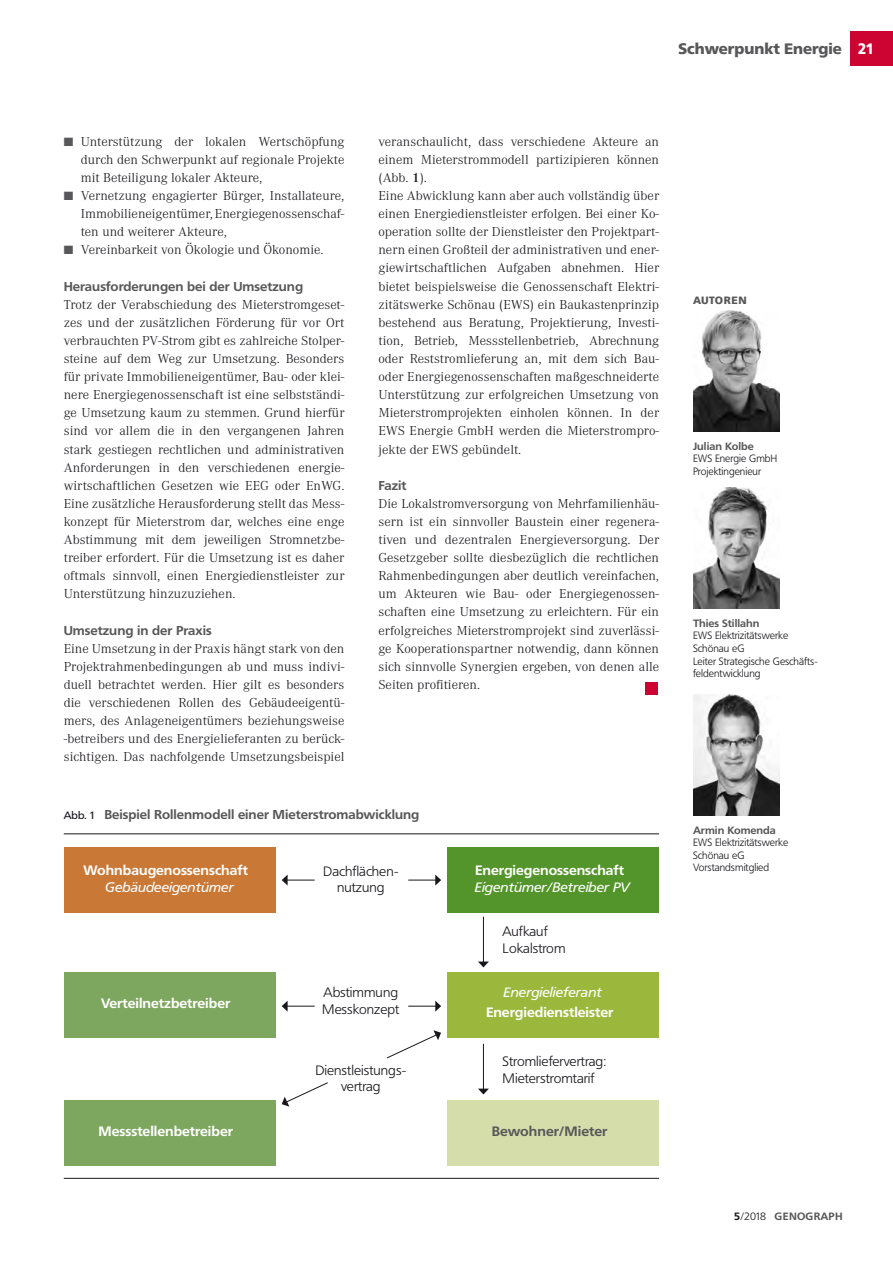
<style>
.page{position:relative;width:893px;height:1263px;background:#fff}
.page>*{position:absolute;margin:0;border:0;box-sizing:border-box;transform-origin:0 0}
.t1{font:900 15px "Frutiger BQ";color:#58585a}
.t2{font:900 15px "Frutiger BQ";color:#fff;scale:.9 1}
.t3{font:300 13.5px/18.1px "Corporate A";color:#1a171c;text-align:justify;scale:1.05 1}
.t4{font:300 13.5px/16.5px "Frutiger BQ";color:#1a171c;scale:1.05 1}
.t5{font:700 13.5px "Frutiger BQ";color:#fff;scale:1.05 1}
.t6{font:italic 13.5px "Frutiger BQ";color:#fff;scale:1.05 1}
.t7{font:700 13.5px "Frutiger BQ";color:#58585a;scale:1.05 1}
.t8{font:700 12.75px "Frutiger BQ";color:#58585a;scale:1.05 1}
.t9{font:300 10.5px/12.6px "Frutiger BQ";color:#1a171c}
.t10{font:700 10.5px "Frutiger BQ";color:#58585a;scale:1.05 1}
.t11{font:700 10.5px "Frutiger BQ";letter-spacing:.02em;color:#58585a;scale:1.05 1}
.t12{font:900 10.5px "Frutiger BQ";letter-spacing:.04em;color:#58585a}
.s1{color:#58585a}
.s2{font-weight:600}
.s3{font-weight:400;font-size:10.5px;color:#1a171c}
.s4{color:#1a171c}
.s5{font-weight:300;color:#1a171c}
</style>
<div class="page">
<div style="left:645px;top:682px;width:13px;height:12px;background:#cd0332"></div>
<img style="left:693px;top:310px;width:86px;height:121px">
<img style="left:693px;top:487px;width:86px;height:122px">
<div style="left:850px;top:32px;width:43px;height:34px;background:#cd0332"></div>
<img style="left:693px;top:694px;width:86px;height:122px">
<div style="left:64px;top:847px;width:211px;height:65px;background:#c97836"></div>
<div style="left:64px;top:972px;width:211px;height:65px;background:#7da65e"></div>
<div style="left:448px;top:847px;width:211px;height:65px;background:#53952a"></div>
<div style="left:448px;top:972px;width:211px;height:65px;background:#9cb83c"></div>
<hr style="left:64px;top:833px;width:595px;height:1px;background:#1a171c">
<div style="left:64px;top:1101px;width:211px;height:65px;background:#7da65e"></div>
<div style="left:448px;top:1101px;width:211px;height:65px;background:#d5deab"></div>
<hr style="left:64px;top:1178px;width:595px;height:1px;background:#1a171c">
<svg style="left:282px;top:874px;width:33px;height:11px"></svg>
<svg style="left:408px;top:874px;width:33px;height:11px"></svg>
<svg style="left:282px;top:1001px;width:33px;height:11px"></svg>
<svg style="left:408px;top:1001px;width:33px;height:11px"></svg>
<hr style="left:483px;top:917px;width:1px;height:45px;background:#1a171c">
<svg style="left:478px;top:961px;width:11px;height:6px"></svg>
<hr style="left:483px;top:1044px;width:1px;height:45px;background:#1a171c">
<svg style="left:478px;top:1088px;width:11px;height:6px"></svg>
<svg style="left:282px;top:1082px;width:46px;height:25px"></svg>
<svg style="left:387px;top:1030px;width:54px;height:29px"></svg>
<p class="t1" style="left:678px;top:40px;width:165px">Schwerpunkt Energie</p>
<p class="t2" style="left:858px;top:40px;width:19px">21</p>
<p class="t3" style="left:81px;top:132px;width:253px;text-indent:-17px"><span class="s1">■</span> Unterstützung der lokalen Wertschöpfung durch den Schwerpunkt auf regionale Projekte mit Beteiligung lokaler Akteure,</p>
<p class="t3" style="left:81px;top:187px;width:253px;text-indent:-17px"><span class="s1">■</span> Vernetzung engagierter Bürger, Installateure, Immobilieneigentümer, Energiegenossenschaf&shy;ten und weiterer Akteure,</p>
<p class="t3" style="left:64px;top:241px;width:249px"><span class="s1">■</span> Vereinbarkeit von Ökologie und Ökonomie.</p>
<p class="t8" style="left:64px;top:278px;width:229px">Herausforderungen bei der Umsetzung</p>
<p class="t3" style="left:64px;top:295px;width:269px">Trotz der Verabschiedung des Mieterstromgeset&shy;zes und der zusätzlichen Förderung für vor Ort verbrauchten PV-Strom gibt es zahlreiche Stolper&shy;steine auf dem Weg zur Umsetzung. Besonders für private Immobilieneigentümer, Bau- oder klei&shy;nere Energiegenossenschaft ist eine selbstständi&shy;ge Umsetzung kaum zu stemmen. Grund hierfür sind vor allem die in den vergangenen Jahren stark gestiegen rechtlichen und administrativen Anforderungen in den verschiedenen energie&shy;wirtschaftlichen Gesetzen wie EEG oder EnWG.<br>Eine zusätzliche Herausforderung stellt das Mess&shy;konzept für Mieterstrom dar, welches eine enge Abstimmung mit dem jeweiligen Stromnetzbe&shy;treiber erfordert. Für die Umsetzung ist es daher oftmals sinnvoll, einen Energiedienstleister zur Unterstützung hinzuzuziehen.</p>
<p class="t8" style="left:64px;top:622px;width:142px">Umsetzung in der Praxis</p>
<p class="t3" style="left:64px;top:639px;width:269px">Eine Umsetzung in der Praxis hängt stark von den Projektrahmenbedingungen ab und muss indivi&shy;duell betrachtet werden. Hier gilt es besonders die verschiedenen Rollen des Gebäudeeigentü&shy;mers, des Anlageneigentümers beziehungsweise -betreibers und des Energielieferanten zu berück&shy;sichtigen. Das nachfolgende Umsetzungsbeispiel</p>
<p class="t3" style="left:378px;top:132px;width:269px;text-align:left">veranschaulicht, dass verschiedene Akteure an einem Mieterstrommodell partizipieren können (Abb. <span class="s2">1</span>).<br>Eine Abwicklung kann aber auch vollständig über einen Energiedienstleister erfolgen. Bei einer Ko&shy;operation sollte der Dienstleister den Projektpart&shy;nern einen Großteil der administrativen und ener&shy;giewirtschaftlichen Aufgaben abnehmen. Hier bietet beispielsweise die Genossenschaft Elektri&shy;zitätswerke Schönau (EWS) ein Baukastenprinzip bestehend aus Beratung, Projektierung, Investi&shy;tion, Betrieb, Messstellenbetrieb, Abrechnung oder Reststromlieferung an, mit dem sich Bau&shy;oder Energiegenossenschaften maßgeschneiderte Unterstützung zur erfolgreichen Umsetzung von Mieterstromprojekten einholen können. In der EWS Energie GmbH werden die Mieterstrompro&shy;jekte der EWS gebündelt.</p>
<p class="t8" style="left:378px;top:478px;width:28px">Fazit</p>
<p class="t3" style="left:378px;top:495px;width:269px">Die Lokalstromversorgung von Mehrfamilienhäu&shy;sern ist ein sinnvoller Baustein einer regenera&shy;tiven und dezentralen Energieversorgung. Der Gesetzgeber sollte diesbezüglich die rechtlichen Rahmenbedingungen aber deutlich vereinfachen, um Akteuren wie Bau- oder Energiegenossen&shy;schaften eine Umsetzung zu erleichtern. Für ein erfolgreiches Mieterstromprojekt sind zuverlässi&shy;ge Kooperationspartner notwendig, dann können sich sinnvolle Synergien ergeben, von denen alle Seiten profitieren.</p>
<p class="t8" style="left:64px;top:807px;width:340px"><span class="s3">Abb. 1</span> Beispiel Rollenmodell einer Mieterstromabwicklung</p>
<p class="t5" style="left:475px;top:862px;width:144px">Energiegenossenschaft</p>
<p class="t5" style="left:84px;top:862px;width:158px">Wohnbaugenossenschaft</p>
<p class="t4" style="left:323px;top:863px;width:73px;text-align:center">Dachflächen&shy;nutzung</p>
<p class="t6" style="left:105px;top:879px;width:124px">Gebäudeeigentümer</p>
<p class="t6" style="left:475px;top:879px;width:149px">Eigentümer/Betreiber PV</p>
<p class="t5" style="left:101px;top:995px;width:124px">Verteilnetzbetreiber</p>
<p class="t4" style="left:322px;top:984px;width:75px">Abstimmung<br>Messkonzept</p>
<p class="t4" style="left:315px;top:1062px;width:88px;text-align:center">Dienstleistungs&shy;vertrag</p>
<p class="t4" style="left:503px;top:923px;width:61px">Aufkauf<br>Lokalstrom</p>
<p class="t6" style="left:504px;top:984px;width:95px">Energielieferant</p>
<p class="t5" style="left:486px;top:1004px;width:123px">Energiedienstleister</p>
<p class="t4" style="left:503px;top:1053px;width:100px">Stromliefervertrag:<br>Mieterstromtarif</p>
<p class="t5" style="left:99px;top:1123px;width:130px">Messstellenbetreiber</p>
<p class="t7" style="left:492px;top:1123px;width:111px">Bewohner/Mieter</p>
<p class="t12" style="left:693px;top:294px;width:55px">AUTOREN</p>
<p class="t10" style="left:693px;top:440px;width:59px">Julian Kolbe</p>
<p class="t9" style="left:693px;top:452px;width:86px">EWS Energie GmbH<br>Projektingenieur</p>
<p class="t10" style="left:693px;top:617px;width:65px">Thies Stillahn</p>
<p class="t9" style="left:693px;top:629px;width:126px">EWS Elektrizitätswerke<br>Schönau eG<br>Leiter Strategische Geschäfts&shy;feldentwicklung</p>
<p class="t10" style="left:693px;top:824px;width:80px">Armin Komenda</p>
<p class="t9" style="left:693px;top:836px;width:97px">EWS Elektrizitätswerke<br>Schönau eG<br>Vorstandsmitglied</p>
<p class="t11" style="left:734px;top:1210px;width:105px"><span class="s4">5</span><span class="s5">/2018</span> GENOGRAPH</p>
</div>
